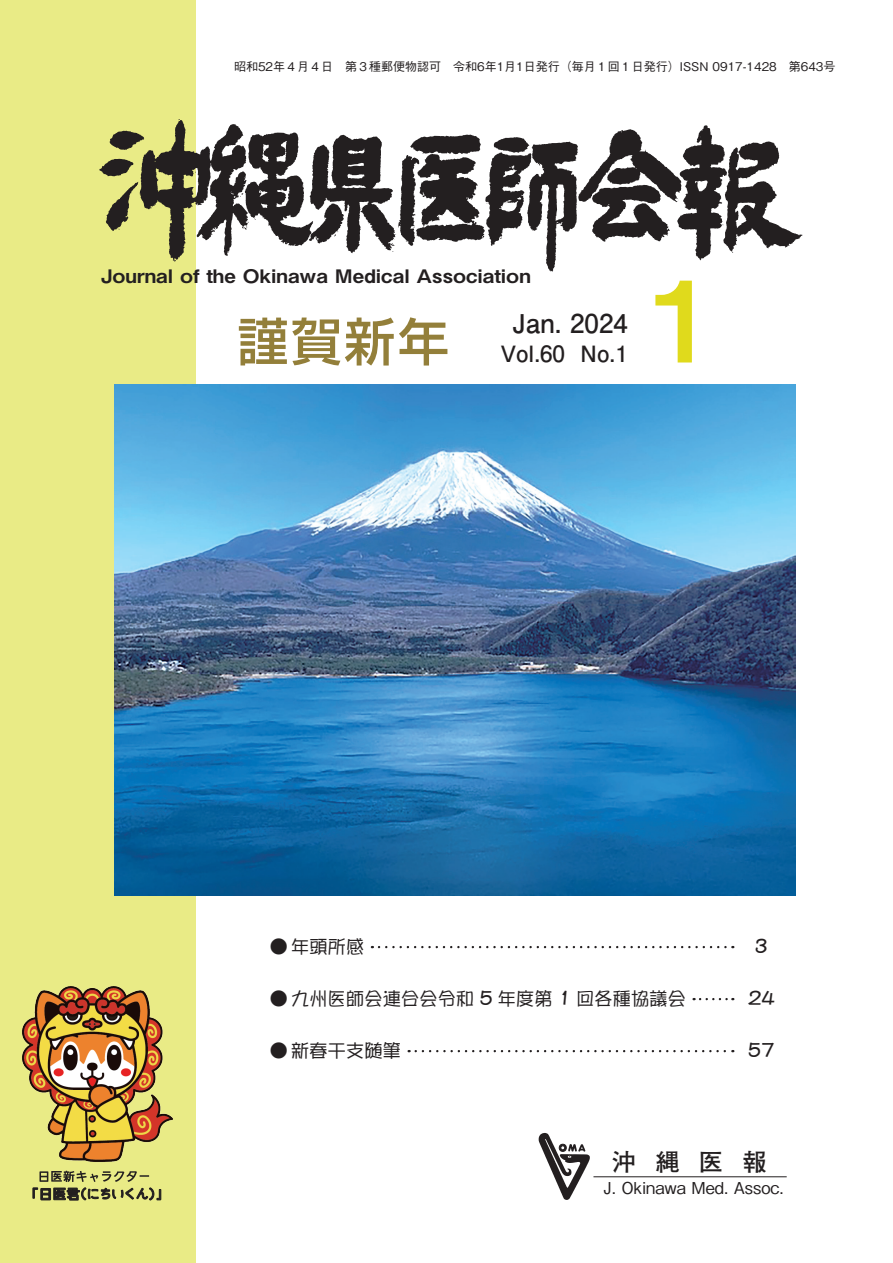
<style>
.page{position:relative;width:893px;height:1263px;background:#fff}
.page>*{position:absolute;margin:0;border:0;box-sizing:border-box;transform-origin:0 0}
.t1{font:112.05px "Midashi Go Pr 6 N MB31";color:#e0da1c}
.t2{font:500 51px "Shin Go Pr 6 N";color:#937f3a}
.t3{font:700 25.8px "Futo Go B101 Pr 6 N";color:#231f20}
.t4{font:700 24.15px "Futo Go B101 Pr 6 N";color:#231f20}
.t5{font:700 22.35px "Futo Go B101 Pr 6 N";color:#231f20}
.t6{font:18.6px "Midashi Go Pr 6 N MB31";color:#231f20;scale:1.11 1}
.t7{font:18px "DFPOP1 W3 WINP RKSJ H";letter-spacing:.02em;color:#231f20}
.t8{font:500 16.35px "Gothic BBB Pr 6 N";color:#231f20}
.t9{font:500 12px "Gothic BBB Pr 6 N";color:#231f20}
</style>
<div class="page">
<div style="left:0;top:0;width:195px;height:1263px;background:#e9eb86"></div>
<svg style="left:99px;top:119px;width:704px;height:153px"></svg>
<hr style="left:593px;top:1176px;width:194px;height:1px;background:#231f20">
<svg style="left:539px;top:1133px;width:51px;height:67px"></svg>
<img style="left:22px;top:986px;width:151px;height:176px">
<svg style="left:33px;top:1171px;width:128px;height:29px"></svg>
<img style="left:115px;top:385px;width:680px;height:510px">
<svg style="left:379px;top:946px;width:354px;height:2px"></svg>
<svg style="left:694px;top:998px;width:39px;height:2px"></svg>
<svg style="left:416px;top:1050px;width:317px;height:2px"></svg>
<p class="t9" style="left:234px;top:57px;width:603px">昭和52年４月４日　第３種郵便物認可　令和6年1月1日発行（毎月１回１日発行）ISSN 0917-1428　第643号</p>
<h3 class="t6" style="left:101px;top:261px;width:389px">Journal of the Okinawa Medical Association</h3>
<h2 class="t2" style="left:237px;top:300px;width:213px">謹賀新年</h2>
<h3 class="t3" style="left:512px;top:302px;width:117px">Jan. 2024</h3>
<h3 class="t5" style="left:501px;top:336px;width:66px">Vol.60</h3>
<h3 class="t5" style="left:580px;top:336px;width:49px">No.1</h3>
<h1 class="t1" style="left:651px;top:230px;width:64px">1</h1>
<h3 class="t7" style="left:270px;top:938px;width:96px">● 年頭所感</h3>
<h3 class="t7" style="left:754px;top:938px;width:15px">3</h3>
<h3 class="t7" style="left:270px;top:990px;width:417px">● 九州医師会連合会令和 5 年度第 1 回各種協議会</h3>
<h3 class="t7" style="left:747px;top:990px;width:29px">24</h3>
<h3 class="t7" style="left:270px;top:1042px;width:133px">● 新春干支随筆</h3>
<h3 class="t7" style="left:747px;top:1042px;width:29px">57</h3>
<h3 class="t4" style="left:612px;top:1142px;width:156px">沖縄医報</h3>
<h3 class="t8" style="left:603px;top:1175px;width:182px">.J Okinawa Med. Assoc.</h3>
</div>
